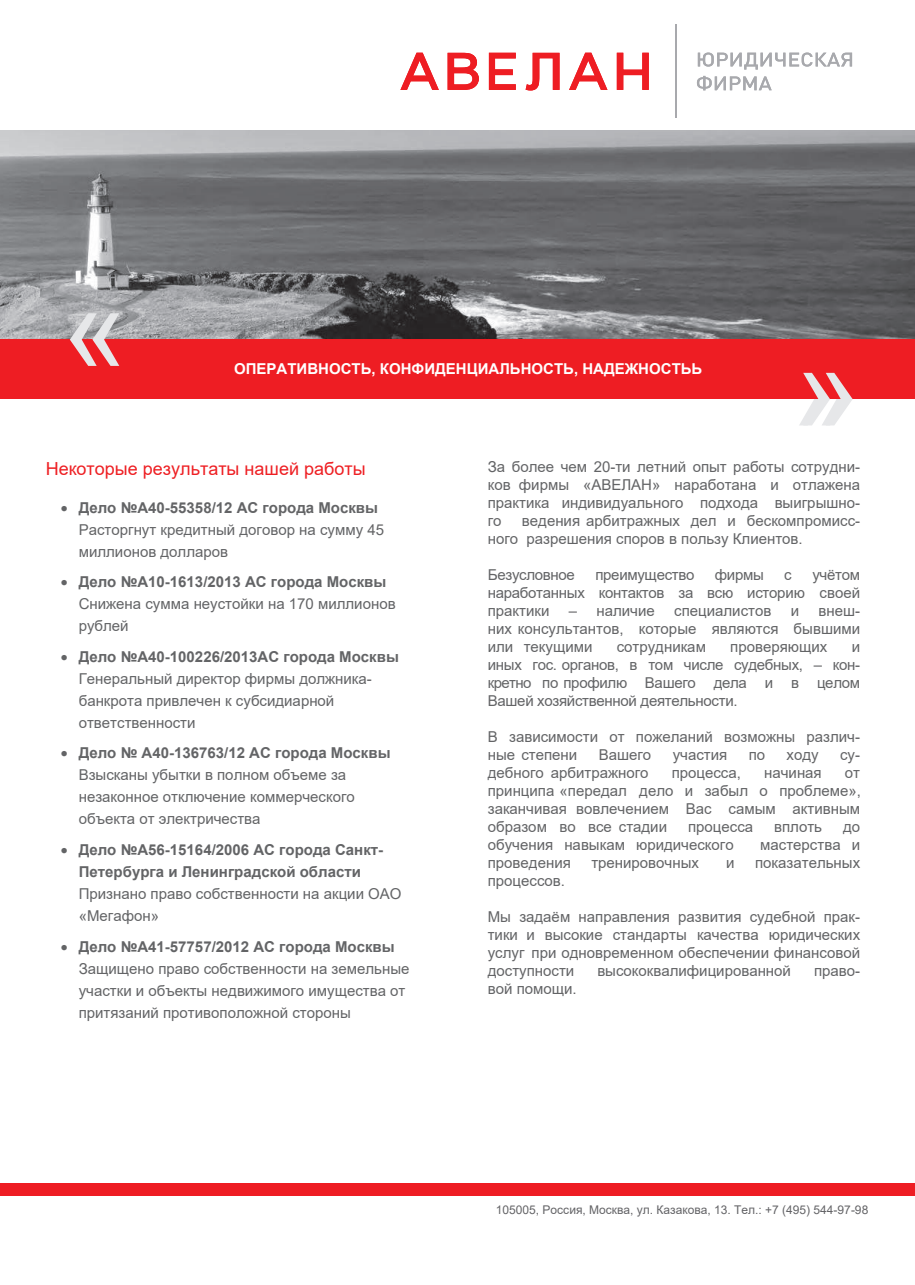
<style>
.page{position:relative;width:915px;height:1285px;background:#fff}
.page>*{position:absolute;margin:0;border:0;box-sizing:border-box;transform-origin:0 0}
.t1{font:18px "Arial";color:#ee1f23}
.t2{font:15px/18px "Arial";color:#636466}
.t3{font:700 15px/22px "Arial";color:#636466;text-align:center}
.t4{font:700 15px "Arial";color:#fff}
.t5{font:15px "Arial";letter-spacing:-.02em;color:#636466}
.t6{font:12px "Arial";color:#636366}
.s1{font-weight:700}
</style>
<div class="page">
<img style="left:0;top:130px;width:914px;height:209px">
<div style="left:0;top:1182px;width:914px;height:13px;background:#ee1d23"></div>
<div style="left:0;top:339px;width:914px;height:60px;background:#ee1d23"></div>
<svg style="left:70px;top:313px;width:49px;height:53px"></svg>
<hr style="left:675px;top:25px;width:1px;height:93px;background:#a8a9ad">
<svg style="left:447px;top:52px;width:32px;height:38px"></svg>
<svg style="left:697px;top:53px;width:154px;height:37px"></svg>
<svg style="left:400px;top:53px;width:38px;height:37px"></svg>
<svg style="left:488px;top:53px;width:27px;height:37px"></svg>
<svg style="left:569px;top:53px;width:38px;height:37px"></svg>
<svg style="left:616px;top:52px;width:33px;height:38px"></svg>
<svg style="left:525px;top:52px;width:35px;height:39px"></svg>
<svg style="left:799px;top:373px;width:53px;height:52px"></svg>
<p class="t4" style="left:234px;top:358px;width:469px">ОПЕРАТИВНОСТЬ, КОНФИДЕНЦИАЛЬНОСТЬ, НАДЕЖНОСТЬЬ</p>
<p class="t1" style="left:46px;top:456px;width:321px">Некоторые результаты нашей работы</p>
<p class="t2" style="left:79px;top:496px;width:307px;line-height:22px;text-indent:-18px">• <span class="s1">Дело №А40-55358/12 АС города Москвы<br></span>Расторгнут кредитный договор на сумму 45 миллионов долларов</p>
<p class="t2" style="left:79px;top:570px;width:318px;line-height:22px;text-indent:-18px">• <span class="s1">Дело №А10-1613/2013 АС города Москвы<br></span>Снижена сумма неустойки на 170 миллионов рублей</p>
<p class="t2" style="left:79px;top:645px;width:321px;line-height:22px;text-indent:-18px">• <span class="s1">Дело №А40-100226/2013АС города Москвы </span>Генеральный директор фирмы должника&shy;банкрота привлечен к субсидиарной ответственности</p>
<p class="t2" style="left:79px;top:741px;width:313px;line-height:22px;text-indent:-18px">• <span class="s1">Дело № А40-136763/12 АС города Москвы </span>Взысканы убытки в полном объеме за незаконное отключение коммерческого объекта от электричества</p>
<p class="t3" style="left:61px;top:838px;width:324px">• Дело №А56-15164/2006 АС города Санкт-<br>Петербурга и Ленинградской области</p>
<p class="t2" style="left:79px;top:882px;width:324px;line-height:22px">Признано право собственности на акции ОАО «Мегафон»</p>
<p class="t2" style="left:79px;top:935px;width:332px;line-height:22px;text-indent:-18px">• <span class="s1">Дело №А41-57757/2012 АС города Москвы </span>Защищено право собственности на земельные участки и объекты недвижимого имущества от притязаний противоположной стороны</p>
<p class="t2" style="left:487px;top:457px;width:373px;text-align:justify">За более чем 20-ти летний опыт работы сотрудни&shy;ков фирмы «АВЕЛАН» наработана и отлажена практика индивидуального подхода выигрышно&shy;го</p>
<p class="t2" style="left:487px;top:511px;width:374px;text-indent:34px">ведения арбитражных дел и бескомпромисс&shy;ного разрешения споров в пользу Клиентов.</p>
<p class="t5" style="left:487px;top:564px;width:89px">Безусловное</p>
<p class="t5" style="left:595px;top:564px;width:101px">преимущество</p>
<p class="t2" style="left:714px;top:565px;width:50px">фирмы</p>
<p class="t2" style="left:784px;top:565px;width:9px">с</p>
<p class="t2" style="left:487px;top:565px;width:374px;text-align:justify;text-indent:324px">учётом наработанных контактов за всю историю своей практики</p>
<p class="t2" style="left:487px;top:601px;width:374px;text-align:justify;text-indent:330px">внеш&shy;них консультантов, которые являются бывшими или текущими</p>
<p class="t2" style="left:568px;top:601px;width:87px">– наличие</p>
<p class="t2" style="left:674px;top:601px;width:99px">специалистов</p>
<p class="t2" style="left:790px;top:601px;width:10px">и</p>
<p class="t2" style="left:616px;top:637px;width:91px">сотрудникам</p>
<p class="t2" style="left:730px;top:637px;width:99px">проверяющих</p>
<p class="t2" style="left:487px;top:637px;width:374px;text-align:justify;text-indent:364px">и иных гос. органов, в том числе судебных, – кон&shy;кретно по профилю Вашего дела и в целом Вашей хозяйственной деятельности.</p>
<p class="t2" style="left:487px;top:727px;width:374px">В зависимости от пожеланий возможны различ&shy;ные степени</p>
<p class="t2" style="left:598px;top:745px;width:54px">Вашего</p>
<p class="t2" style="left:672px;top:745px;width:56px">участия</p>
<p class="t2" style="left:748px;top:745px;width:18px">по</p>
<p class="t2" style="left:786px;top:745px;width:34px">ходу</p>
<p class="t2" style="left:839px;top:745px;width:21px">су-</p>
<p class="t2" style="left:487px;top:763px;width:162px">дебного арбитражного</p>
<p class="t2" style="left:671px;top:763px;width:71px">процесса,</p>
<p class="t2" style="left:763px;top:763px;width:59px">начиная</p>
<p class="t2" style="left:487px;top:763px;width:374px;text-align:justify;text-indent:357px">от принципа «передал дело и забыл о проблеме», заканчивая вовлечением Вас самым активным образом во все стадии</p>
<p class="t2" style="left:687px;top:817px;width:67px">процесса</p>
<p class="t2" style="left:773px;top:817px;width:49px">вплоть</p>
<p class="t2" style="left:842px;top:817px;width:19px">до</p>
<p class="t2" style="left:487px;top:835px;width:247px">обучения навыкам юридического</p>
<p class="t2" style="left:760px;top:835px;width:101px">мастерства и</p>
<p class="t2" style="left:487px;top:853px;width:84px">проведения</p>
<p class="t2" style="left:591px;top:853px;width:109px">тренировочных</p>
<p class="t2" style="left:726px;top:853px;width:10px">и</p>
<p class="t2" style="left:754px;top:853px;width:106px">показательных</p>
<p class="t2" style="left:487px;top:871px;width:79px">процессов.</p>
<p class="t2" style="left:487px;top:907px;width:374px;text-align:justify">Мы задаём направления развития судебной прак&shy;тики и высокие стандарты качества юридических услуг при одновременном обеспечении финансовой доступности</p>
<p class="t2" style="left:597px;top:961px;width:195px">высококвалифицированной</p>
<p class="t2" style="left:813px;top:961px;width:48px">право-</p>
<p class="t2" style="left:487px;top:979px;width:90px">вой помощи.</p>
<p class="t6" style="left:495px;top:1201px;width:374px">105005, Россия, Москва, ул. Казакова, 13. Тел.: +7 (495) 544-97-98</p>
</div>
